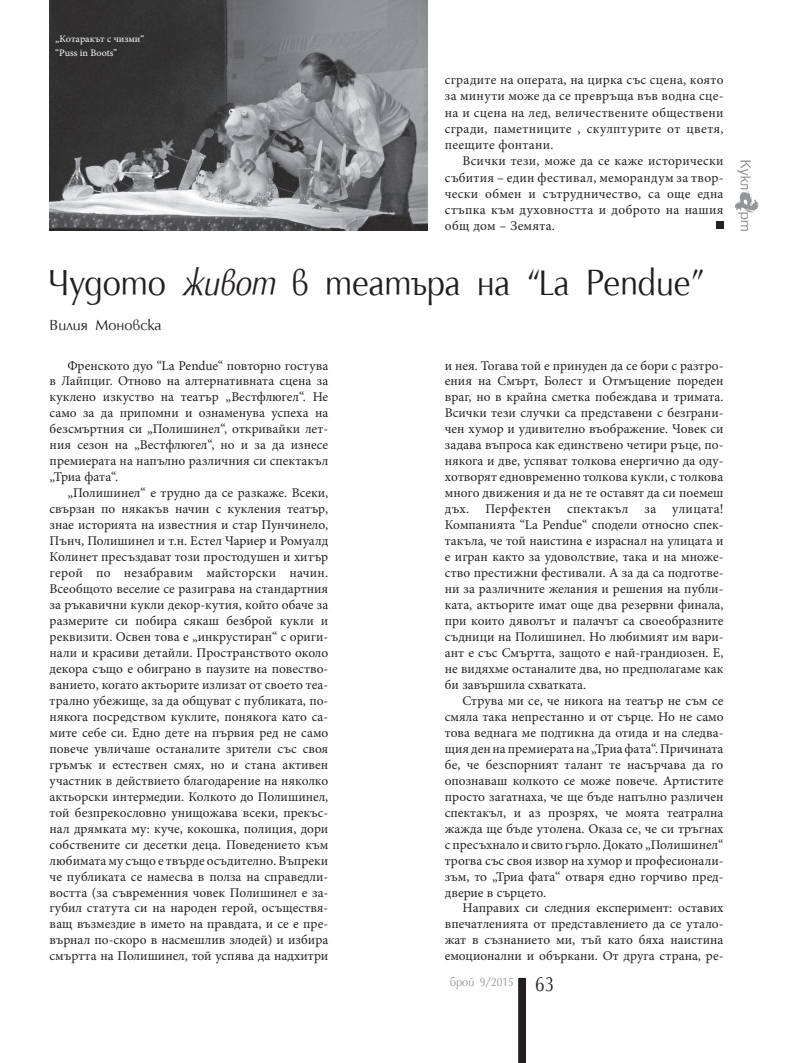
<style>
.page{position:relative;width:798px;height:1063px;background:#fff}
.page>*{position:absolute;margin:0;border:0;box-sizing:border-box;transform-origin:0 0}
.t1{font:37.5px "Opal Bulgarian CYR";letter-spacing:-.01em;color:#231f20;scale:.9 1}
.t2{font:15px "Opal Bulgarian CYR";color:#231f20}
.t3{font:13.38px/16px "Minion Pro";color:#231f20;text-align:justify}
.t4{font:12.5px "Opal Bulgarian CYR";color:#939598;scale:.9 1}
.t5{font:10px/14.1px "Minion Pro";color:#fff}
.s1{font-style:italic}
.s2{font-size:21.25px;color:#231f20}
</style>
<div class="page">
<svg style="left:735px;top:161px;width:23px;height:70px"></svg>
<div style="left:715px;top:221px;width:8px;height:8px;background:#231f20"></div>
<div style="left:518px;top:978px;width:7px;height:85px;background:#231f20"></div>
<img style="left:50px;top:0;width:377px;height:230px">
<p class="t5" style="left:55px;top:32px;width:91px">„Котаракът с чизми“ “Puss in Boots”</p>
<p class="t3" style="left:444px;top:72px;width:280px">сградите на операта, на цирка със сцена, която за минути може да се превръща във водна сце&shy;на и сцена на лед, величествените обществени сгради, паметниците , скулптурите от цветя, пеещите фонтани.</p>
<p class="t3" style="left:444px;top:153px;width:280px;text-indent:18px">Всички тези, може да се каже исторически събития – един фестивал, меморандум за твор&shy;чески обмен и сътрудничество, са още една стъпка към духовността и доброто на нашия общ дом – Земята.</p>
<h1 class="t1" style="left:50px;top:262px;width:729px">Чудото <span class="s1">живот</span> в театъра на “La Pendue”</h1>
<p class="t2" style="left:50px;top:316px;width:113px">Вилия Моновска</p>
<p class="t3" style="left:444px;top:357px;width:280px">и нея. Тогава той е принуден да се бори с разтро&shy;ения на Смърт, Болест и Отмъщение пореден враг, но в крайна сметка побеждава и тримата.<br>Всички тези случки са представени с безграни&shy;чен хумор и удивително въображение. Човек си задава въпроса как единствено четири ръце, по&shy;някога и две, успяват толкова енергично да оду&shy;хотворят едновременно толкова кукли, с толкова много движения и да не те оставят да си поемеш дъх.</p>
<p class="t3" style="left:50px;top:357px;width:280px;text-indent:18px">Френското дуо “La Pendue“ повторно гостува в Лайпциг. Отново на алтернативната сцена за куклено изкуство на театър „Вестфлюгел“. Не само за да припомни и ознаменува успеха на безсмъртния си „Полишинел“, откривайки лет&shy;ния сезон на „Вестфлюгел“, но и за да изнесе премиерата на напълно различния си спектакъл „Триа фата“.</p>
<p class="t3" style="left:50px;top:485px;width:280px;text-indent:18px">„Полишинел“ е трудно да се разкаже. Всеки, свързан по някакъв начин с кукления театър, знае историята на известния и стар Пунчинело, Пънч, Полишинел и т.н. Естел Чариер и Ромуалд Колинет пресъздават този простодушен и хитър герой по незабравим майсторски начин.<br>Всеобщото веселие се разиграва на стандартния за ръкавични кукли декор-кутия, който обаче за размерите си побира сякаш безброй кукли и реквизити. Освен това е „инкрустиран“ с ориги&shy;нали и красиви детайли. Пространството около декора също е обиграно в паузите на повество&shy;ванието, когато актьорите излизат от своето теа&shy;трално убежище, за да общуват с публиката, по&shy;някога посредством куклите, понякога като са&shy;мите себе си. Едно дете на първия ред не само повече увличаше останалите зрители със своя гръмък и естествен смях, но и стана активен участник в действието благодарение на няколко актьорски интермедии. Колкото до Полишинел, той безпрекословно унищожава всеки, прекъс&shy;нал дрямката му: куче, кокошка, полиция, дори собствените си десетки деца. Поведението към любимата му също е твърде осъдително. Въпреки че публиката се намесва в полза на справедли&shy;востта (за съвременния човек Полишинел е за&shy;губил статута си на народен герой, осъществя&shy;ващ възмездие в името на правдата, и се е пре&shy;върнал по-скоро в насмешлив злодей) и избира смъртта на Полишинел, той успява да надхитри</p>
<p class="t3" style="left:444px;top:501px;width:280px;text-indent:40px">Перфектен спектакъл за улицата!<br>Компанията “La Pendue“ сподели относно спек&shy;такъла, че той наистина е израснал на улицата и е игран както за удоволствие, така и на множе&shy;ство престижни фестивали. А за да са подготве&shy;ни за различните желания и решения на публи&shy;ката, актьорите имат още два резервни финала, при които дяволът и палачът са своеобразните съдници на Полишинел. Но любимият им вари&shy;ант е със Смъртта, защото е най-грандиозен. Е, не видяхме останалите два, но предполагаме как би завършила схватката.</p>
<p class="t3" style="left:444px;top:693px;width:280px;text-indent:18px">Струва ми се, че никога на театър не съм се смяла така непрестанно и от сърце. Но не само това веднага ме подтикна да отида и на следва&shy;щия ден на премиерата на „Триа фата“. Причината бе, че безспорният талант те насърчава да го опознаваш колкото се може повече. Артистите просто загатнаха, че ще бъде напълно различен спектакъл, и аз прозрях, че моята театрална жажда ще бъде утолена. Оказа се, че си тръгнах с пресъхнало и свито гърло. Докато „Полишинел“ трогва със своя извор на хумор и професионали&shy;зъм, то „Триа фата“ отваря едно горчиво пред&shy;дверие в сърцето.</p>
<p class="t3" style="left:444px;top:900px;width:280px;text-indent:18px">Направих си следния експеримент: оставих впечатленията от представлението да се утало&shy;жат в съзнанието ми, тъй като бяха наистина емоционални и объркани. От друга страна, ре-</p>
<p class="t4" style="left:449px;top:975px;width:118px">брой 9/2015 <span class="s2">63</span></p>
</div>
